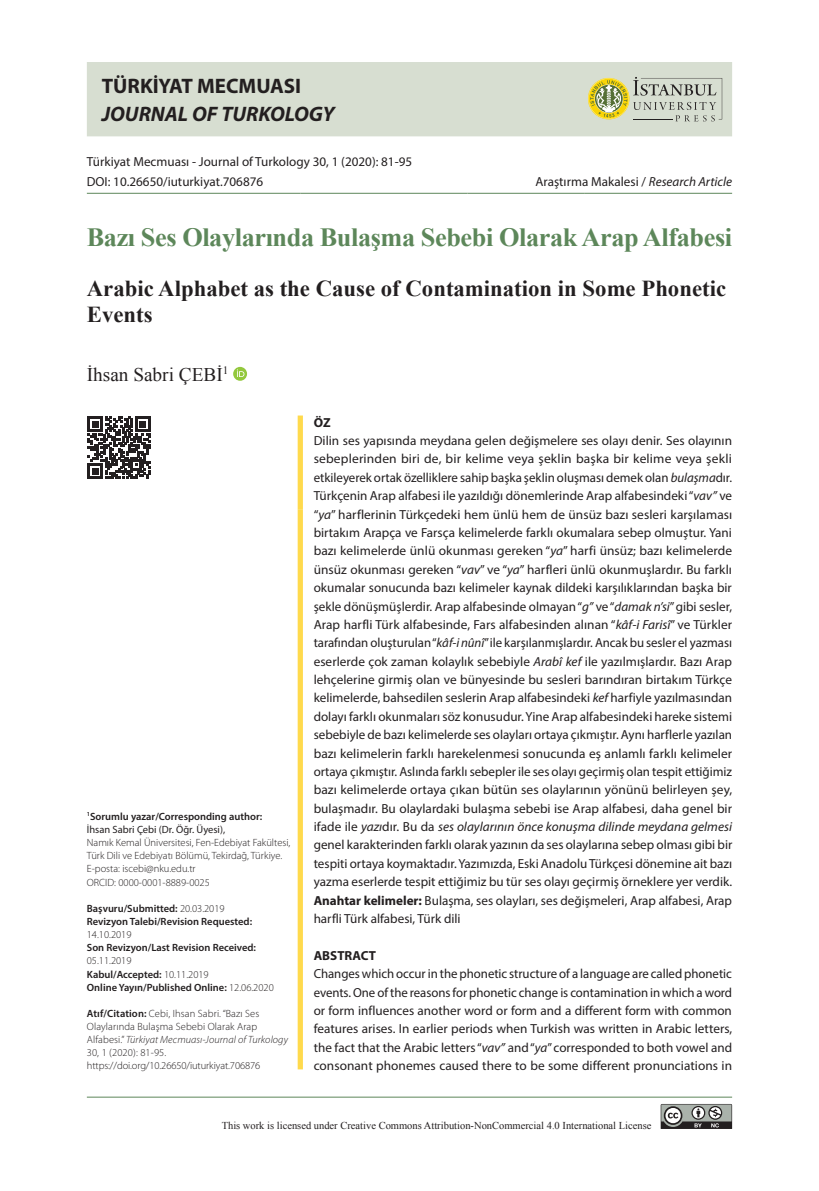
<style>
.page{position:relative;width:819px;height:1191px;background:#fff}
.page>*{position:absolute;margin:0;border:0;box-sizing:border-box;transform-origin:0 0}
.t1{font:700 26.25px "Times New Roman";letter-spacing:-.015em;color:#5d875a}
.t2{font:700 22.75px/26.2px "Times New Roman";color:#231f20}
.t3{font:italic 700 21px "Myriad Pro";color:#231f20}
.t4{font:700 21px "Myriad Pro";color:#231f20}
.t5{font:19.25px "Times New Roman";color:#231f20}
.t6{font:13.12px/18.4px "Myriad Pro";color:#231f20;text-align:justify}
.t7{font:700 13.12px "Myriad Pro";color:#231f20}
.t8{font:300 10.5px/13.1px "Myriad Pro";color:#231f20}
.t9{font:600 10.5px/13.1px "Myriad Pro";color:#231f20}
.t10{font:10.5px "Times New Roman";color:#231f20}
.s1{font-style:italic}
.s2{font-weight:400}
.s3{font-weight:300}
.s4{font-weight:600}
.s5{font-weight:700}
</style>
<div class="page">
<div style="left:87px;top:62px;width:645px;height:74px;background:#d7ded1"></div>
<div style="left:297px;top:415px;width:6px;height:95px;background:#ffda4d"></div>
<div style="left:297px;top:510px;width:6px;height:559px;background:#ffda4d"></div>
<hr style="left:87px;top:193px;width:213px;height:1px;background:#5d875a">
<hr style="left:300px;top:193px;width:167px;height:1px;background:#5d875a">
<hr style="left:467px;top:193px;width:117px;height:1px;background:#5d875a">
<hr style="left:584px;top:193px;width:148px;height:1px;background:#5d875a">
<svg style="left:588px;top:77px;width:134px;height:44px;background:#c2c5a3"></svg>
<div style="left:233px;top:367px;width:14px;height:14px;background:#93c83d;border-radius:50%"></div>
<svg style="left:237px;top:369px;width:7px;height:8px"></svg>
<svg style="left:88px;top:416px;width:62px;height:63px"></svg>
<hr style="left:87px;top:1096px;width:645px;height:1px;background:#5d875a">
<svg style="left:660px;top:1104px;width:72px;height:25px;background:#818280"></svg>
<h3 class="t4" style="left:102px;top:72px;width:201px">TÜRKİYAT MECMUASI</h3>
<h3 class="t3" style="left:102px;top:100px;width:234px">JOURNAL OF TURKOLOGY</h3>
<p class="t6" style="left:87px;top:152px;width:327px;line-height:19.8px">Türkiyat Mecmuası - Journal of Turkology 30, 1 (2020): 81-95<br>DOI: 10.26650/iuturkiyat.706876</p>
<p class="t6" style="left:535px;top:172px;width:198px">Araştırma Makalesi / <span class="s1">Research Article</span></p>
<h1 class="t1" style="left:87px;top:219px;width:646px">Bazı Ses Olaylarında Bulaşma Sebebi Olarak Arap Alfabesi</h1>
<h2 class="t2" style="left:87px;top:275px;width:640px">Arabic Alphabet as the Cause of Contamination in Some Phonetic<br>Events</h2>
<h3 class="t5" style="left:87px;top:361px;width:143px">İhsan Sabri ÇEBİ<sup>1</sup></h3>
<p class="t9" style="left:87px;top:809px;width:177px"><sup>1</sup>Sorumlu yazar/Corresponding author:<br><span class="s2">İhsan Sabri Çebi (Dr. Öğr. Üyesi),</span></p>
<p class="t8" style="left:87px;top:836px;width:205px">Namık Kemal Üniversitesi, Fen-Edebiyat Fakültesi, Türk Dili ve Edebiyatı Bölümü, Tekirdağ, Türkiye.<br>E-posta: iscebi@nku.edu.tr<br>ORCID: 0000-0001-8889-0025</p>
<p class="t9" style="left:87px;top:901px;width:167px">Başvuru/Submitted: <span class="s3">20.03.2019<br></span>Revizyon Talebi/Revision Requested:</p>
<p class="t8" style="left:87px;top:928px;width:46px">14.10.2019</p>
<p class="t9" style="left:87px;top:941px;width:171px">Son Revizyon/Last Revision Received:</p>
<p class="t9" style="left:87px;top:954px;width:188px"><span class="s3">05.11.2019<br></span>Kabul/Accepted: <span class="s3">10.11.2019<br></span>Online Yayın/Published Online: <span class="s3">12.06.2020</span></p>
<p class="t8" style="left:87px;top:1006px;width:202px"><span class="s4">Atıf/Citation:</span> Cebi, Ihsan Sabri. “Bazı Ses Olaylarında Bulaşma Sebebi Olarak Arap Alfabesi.” <span class="s1">Türkiyat Mecmuası-Journal of Turkology </span>30, 1 (2020): 81-95. https://doi.org/10.26650/iuturkiyat.706876</p>
<p class="t7" style="left:314px;top:414px;width:18px">ÖZ</p>
<p class="t6" style="left:314px;top:431px;width:420px">Dilin ses yapısında meydana gelen değişmelere ses olayı denir. Ses olayının sebeplerinden biri de, bir kelime veya şeklin başka bir kelime veya şekli etkileyerek ortak özelliklere sahip başka şeklin oluşması demek olan <span class="s1">bulaşma</span>dır.<br>Türkçenin Arap alfabesi ile yazıldığı dönemlerinde Arap alfabesindeki “<span class="s1">vav”</span> ve “<span class="s1">ya</span>” harflerinin Türkçedeki hem ünlü hem de ünsüz bazı sesleri karşılaması birtakım Arapça ve Farsça kelimelerde farklı okumalara sebep olmuştur. Yani bazı kelimelerde ünlü okunması gereken “<span class="s1">ya</span>” harfi ünsüz; bazı kelimelerde ünsüz okunması gereken “<span class="s1">vav</span>” ve “<span class="s1">ya</span>” harfleri ünlü okunmuşlardır. Bu farklı okumalar sonucunda bazı kelimeler kaynak dildeki karşılıklarından başka bir şekle dönüşmüşlerdir. Arap alfabesinde olmayan “<span class="s1">g”</span> ve “<span class="s1">damak n’si</span>” gibi sesler, Arap harfli Türk alfabesinde, Fars alfabesinden alınan “<span class="s1">kâf-i Farisî</span>” ve Türkler tarafından oluşturulan “<span class="s1">kâf-i nûnî</span>” ile karşılanmışlardır. Ancak bu sesler el yazması eserlerde çok zaman kolaylık sebebiyle <span class="s1">Arabî kef</span> ile yazılmışlardır. Bazı Arap lehçelerine girmiş olan ve bünyesinde bu sesleri barındıran birtakım Türkçe kelimelerde, bahsedilen seslerin Arap alfabesindeki <span class="s1">kef</span> harfiyle yazılmasından dolayı farklı okunmaları söz konusudur. Yine Arap alfabesindeki hareke sistemi sebebiyle de bazı kelimelerde ses olayları ortaya çıkmıştır. Aynı harflerle yazılan bazı kelimelerin farklı harekelenmesi sonucunda eş anlamlı farklı kelimeler ortaya çıkmıştır. Aslında farklı sebepler ile ses olayı geçirmiş olan tespit ettiğimiz bazı kelimelerde ortaya çıkan bütün ses olaylarının yönünü belirleyen şey, bulaşmadır. Bu olaylardaki bulaşma sebebi ise Arap alfabesi, daha genel bir ifade ile <span class="s1">yazı</span>dır. Bu da <span class="s1">ses olaylarının önce konuşma dilinde meydana gelmesi </span>genel karakterinden farklı olarak yazının da ses olaylarına sebep olması gibi bir tespiti ortaya koymaktadır. Yazımızda, Eski Anadolu Türkçesi dönemine ait bazı yazma eserlerde tespit ettiğimiz bu tür ses olayı geçirmiş örneklere yer verdik.<br><span class="s5">Anahtar kelimeler:</span> Bulaşma, ses olayları, ses değişmeleri, Arap alfabesi, Arap harfli Türk alfabesi, Türk dili</p>
<p class="t7" style="left:314px;top:946px;width:64px">ABSTRACT</p>
<p class="t6" style="left:314px;top:964px;width:420px">Changes which occur in the phonetic structure of a language are called phonetic events. One of the reasons for phonetic change is contamination in which a word or form influences another word or form and a different form with common features arises. In earlier periods when Turkish was written in Arabic letters, the fact that the Arabic letters “<span class="s1">vav”</span> and “<span class="s1">ya</span>” corresponded to both vowel and consonant phonemes caused there to be some different pronunciations in</p>
<p class="t10" style="left:222px;top:1118px;width:431px">This work is licensed under Creative Commons Attribution-NonCommercial 4.0 International License</p>
</div>
